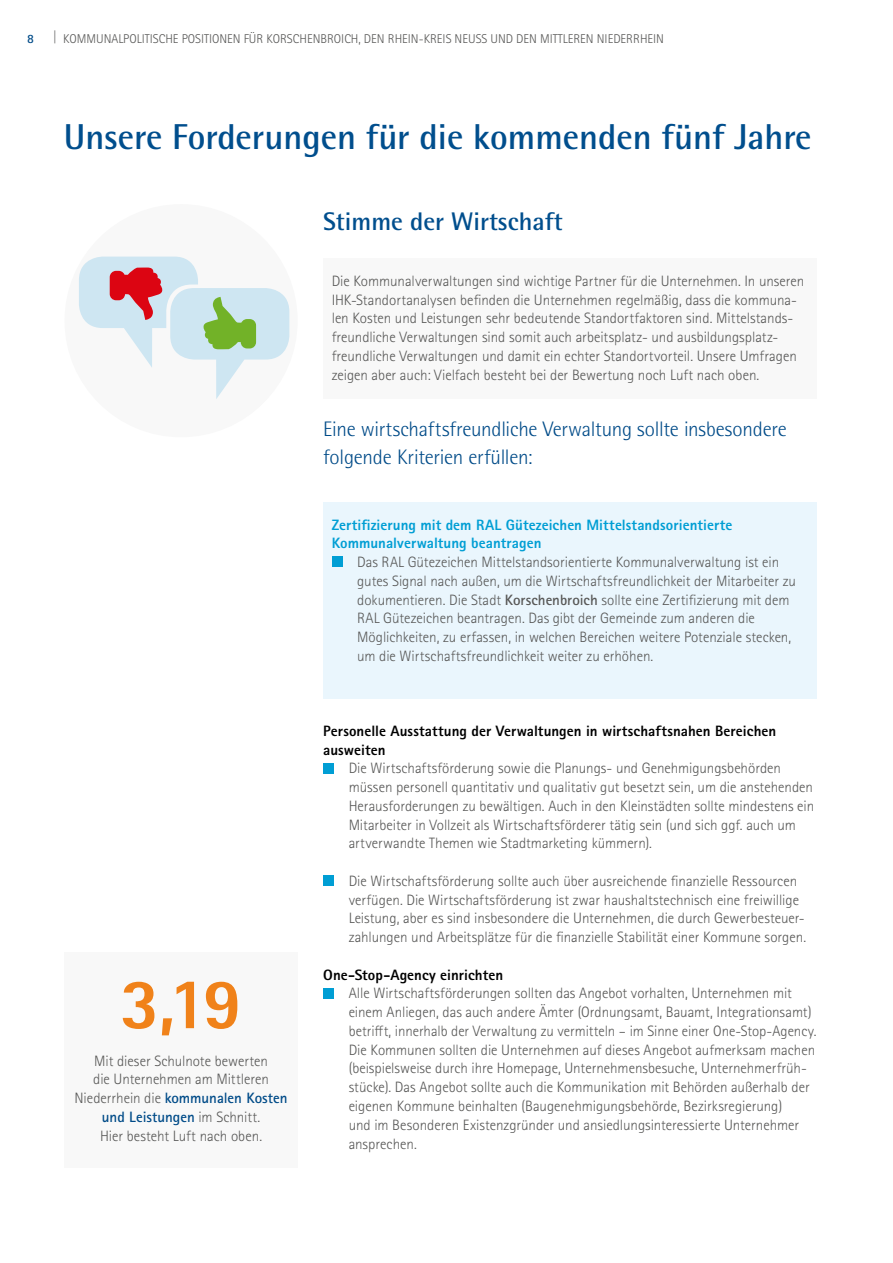
<style>
.page{position:relative;width:893px;height:1263px;background:#fff}
.page>*{position:absolute;margin:0;border:0;box-sizing:border-box;transform-origin:0 0}
.t1{font:800 72px "Rotis Sans Serif Pro";color:#f0821a}
.t2{font:700 36px "Rotis Semi Sans Pro";color:#004e8d}
.t3{font:700 25.5px "Rotis Semi Sans Pro";color:#004e8d}
.t4{font:300 21px/28.5px "Rotis Semi Sans Pro";letter-spacing:-.01em;color:#004b88}
.t5{font:300 15px/18.8px "Rotis Sans Serif Pro";color:#575756}
.t6{font:800 15px/18.8px "Rotis Sans Serif Pro";letter-spacing:.005em;color:#000}
.t7{font:800 15px/18.8px "Rotis Sans Serif Pro";letter-spacing:.005em;color:#009ed4}
.t8{font:300 12.75px "Rotis Sans Serif Pro";color:#575756}
.t9{font:700 12.75px "Rotis Sans Serif Pro";color:#004b88}
.s1{font-weight:700;color:#004b88}
.s2{font-weight:700}
</style>
<div class="page">
<div style="left:323px;top:763px;width:11px;height:10px;background:#009ed4"></div>
<div style="left:323px;top:875px;width:11px;height:11px;background:#009ed4"></div>
<div style="left:323px;top:988px;width:11px;height:10px;background:#009ed4"></div>
<div style="left:323px;top:258px;width:493px;height:140px;background:#f8f8f8"></div>
<div style="left:65px;top:204px;width:233px;height:233px;background:#f8f8f8;border-radius:50%"></div>
<svg style="left:79px;top:257px;width:210px;height:142px"></svg>
<div style="left:110px;top:271px;width:15px;height:29px;background:#dc0512;border-radius:6px"></div>
<div style="left:65px;top:952px;width:233px;height:215px;background:#f8f8f8"></div>
<div style="left:323px;top:502px;width:493px;height:196px;background:#eaf6fd"></div>
<div style="left:332px;top:556px;width:10px;height:11px;background:#009ed4"></div>
<p class="t9" style="left:27px;top:30px;width:8px">8</p>
<p class="t8" style="left:53px;top:31px;width:613px">| KOMMUNALPOLITISCHE POSITIONEN FÜR KORSCHENBROICH, DEN RHEIN-KREIS NEUSS UND DEN MITTLEREN NIEDERRHEIN</p>
<h2 class="t2" style="left:64px;top:114px;width:749px">Unsere Forderungen für die kommenden fünf Jahre</h2>
<h3 class="t3" style="left:323px;top:205px;width:241px">Stimme der Wirtschaft</h3>
<p class="t5" style="left:332px;top:272px;width:474px">Die Kommunalverwaltungen sind wichtige Partner für die Unternehmen. In unseren IHK-Standortanalysen befinden die Unternehmen regelmäßig, dass die kommuna&shy;len Kosten und Leistungen sehr bedeutende Standortfaktoren sind. Mittelstands&shy;freundliche Verwaltungen sind somit auch arbeitsplatz- und ausbildungsplatz&shy;freundliche Verwaltungen und damit ein echter Standortvorteil. Unsere Umfragen zeigen aber auch: Vielfach besteht bei der Bewertung noch Luft nach oben.</p>
<h3 class="t4" style="left:323px;top:415px;width:465px">Eine wirtschaftsfreundliche Verwaltung sollte insbesondere folgende Kriterien erfüllen:</h3>
<h1 class="t1" style="left:120px;top:958px;width:124px">3,19</h1>
<p class="t5" style="left:74px;top:1051px;width:215px;text-align:center">Mit dieser Schulnote bewerten<br>die Unternehmen am Mittleren<br>Niederrhein die <span class="s1">kommunalen Kosten und Leistungen</span> im Schnitt.<br>Hier besteht Luft nach oben.</p>
<p class="t7" style="left:332px;top:515px;width:402px">Zertifizierung mit dem RAL Gütezeichen Mittelstandsorientierte<br>Kommunalverwaltung beantragen</p>
<p class="t5" style="left:357px;top:553px;width:440px">Das RAL Gütezeichen Mittelstandsorientierte Kommunalverwaltung ist ein gutes Signal nach außen, um die Wirtschaftsfreundlichkeit der Mitarbeiter zu dokumentieren. Die Stadt <span class="s2">Korschenbroich</span> sollte eine Zertifizierung mit dem RAL Gütezeichen beantragen. Das gibt der Gemeinde zum anderen die Möglichkeiten, zu erfassen, in welchen Bereichen weitere Potenziale stecken, um die Wirtschaftsfreundlichkeit weiter zu erhöhen.</p>
<p class="t6" style="left:323px;top:721px;width:455px">Personelle Ausstattung der Verwaltungen in wirtschaftsnahen Bereichen ausweiten</p>
<p class="t5" style="left:349px;top:759px;width:467px">Die Wirtschaftsförderung sowie die Planungs- und Genehmigungsbehörden müssen personell quantitativ und qualitativ gut besetzt sein, um die anstehenden Herausforderungen zu bewältigen. Auch in den Kleinstädten sollte mindestens ein Mitarbeiter in Vollzeit als Wirtschaftsförderer tätig sein (und sich ggf. auch um artverwandte Themen wie Stadtmarketing kümmern).</p>
<p class="t5" style="left:349px;top:872px;width:459px">Die Wirtschaftsförderung sollte auch über ausreichende finanzielle Ressourcen verfügen. Die Wirtschaftsförderung ist zwar haushaltstechnisch eine freiwillige Leistung, aber es sind insbesondere die Unternehmen, die durch Gewerbesteuer&shy;zahlungen und Arbeitsplätze für die finanzielle Stabilität einer Kommune sorgen.</p>
<p class="t6" style="left:323px;top:965px;width:182px">One-Stop-Agency einrichten</p>
<p class="t5" style="left:349px;top:984px;width:469px">Alle Wirtschaftsförderungen sollten das Angebot vorhalten, Unternehmen mit einem Anliegen, das auch andere Ämter (Ordnungsamt, Bauamt, Integrationsamt) betrifft, innerhalb der Verwaltung zu vermitteln – im Sinne einer One-Stop-Agency.<br>Die Kommunen sollten die Unternehmen auf dieses Angebot aufmerksam machen (beispielsweise durch ihre Homepage, Unternehmensbesuche, Unternehmerfrüh&shy;stücke). Das Angebot sollte auch die Kommunikation mit Behörden außerhalb der eigenen Kommune beinhalten (Baugenehmigungsbehörde, Bezirksregierung)<br>und im Besonderen Existenzgründer und ansiedlungsinteressierte Unternehmer ansprechen.</p>
</div>
